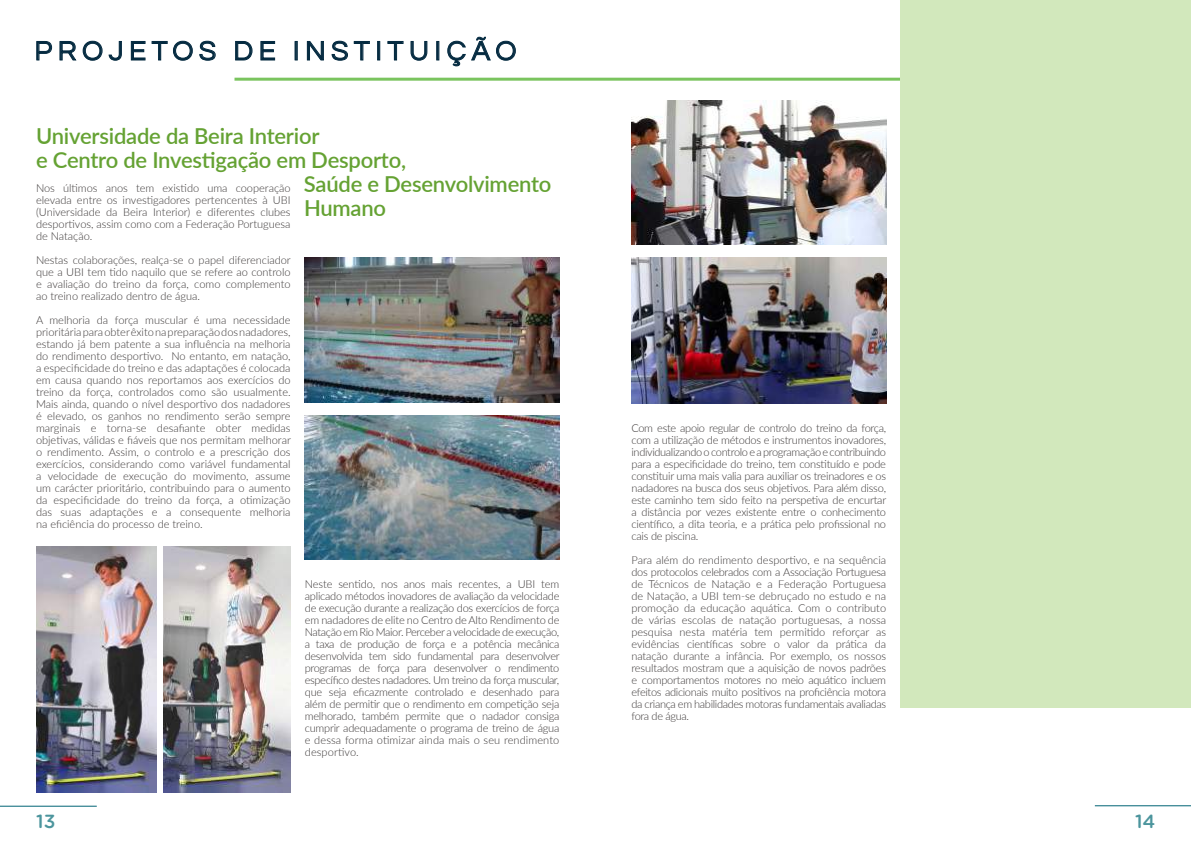
<style>
.page{position:relative;width:1191px;height:842px;background:#fff}
.page>*{position:absolute;margin:0;border:0;box-sizing:border-box;transform-origin:0 0}
.t1{font:28px "Questrial";letter-spacing:.2em;color:#042a40}
.t2{font:600 22px "Lato";letter-spacing:-.01em;color:#65a233}
.t3{font:500 19px "Gotham Rounded";color:#4c959d}
.t4{font:300 11px/12px "Lato";color:#393535;text-align:justify}
</style>
<div class="page">
<hr style="left:0;top:806px;width:97px;height:1px;background:#006475">
<hr style="left:1094px;top:805px;width:97px;height:1px;background:#006475">
<svg style="left:36px;top:41px;width:17px;height:20px"></svg>
<svg style="left:59px;top:40px;width:63px;height:21px"></svg>
<svg style="left:130px;top:40px;width:63px;height:21px"></svg>
<svg style="left:199px;top:40px;width:17px;height:21px"></svg>
<svg style="left:235px;top:41px;width:18px;height:20px"></svg>
<svg style="left:260px;top:41px;width:16px;height:20px"></svg>
<div style="left:295px;top:41px;width:3px;height:19px;border:1px solid #042a40"></div>
<svg style="left:306px;top:41px;width:18px;height:20px"></svg>
<svg style="left:331px;top:40px;width:39px;height:21px"></svg>
<div style="left:377px;top:41px;width:3px;height:19px;border:1px solid #042a40"></div>
<svg style="left:387px;top:41px;width:17px;height:20px"></svg>
<svg style="left:410px;top:41px;width:18px;height:20px"></svg>
<svg style="left:447px;top:36px;width:69px;height:31px"></svg>
<hr style="left:234px;top:78px;width:921px;height:3px;background:#7ac45e">
<img style="left:305px;top:258px;width:254px;height:144px">
<img style="left:305px;top:415px;width:254px;height:144px">
<img style="left:163px;top:546px;width:128px;height:246px">
<img style="left:36px;top:546px;width:120px;height:246px">
<img style="left:631px;top:100px;width:255px;height:145px">
<img style="left:631px;top:258px;width:255px;height:146px">
<div style="left:900px;top:0;width:291px;height:708px;background:#d2e8bc"></div>
<h1 class="t1" style="left:35px;top:37px;width:483px">PROJETOS DE INSTITUIÇÃO</h1>
<h2 class="t2" style="left:36px;top:120px;width:285px">Universidade da Beira Interior</h2>
<h2 class="t2" style="left:36px;top:144px;width:371px">e Centro de Investigação em Desporto,</h2>
<h2 class="t2" style="left:304px;top:168px;width:249px">Saúde e Desenvolvimento</h2>
<h2 class="t2" style="left:304px;top:192px;width:84px">Humano</h2>
<p class="t4" style="left:36px;top:182px;width:256px">Nos últimos anos tem existido uma cooperação elevada entre os investigadores pertencentes à UBI (Universidade da Beira Interior) e diferentes clubes desportivos, assim como com a Federação Portuguesa de Natação.</p>
<p class="t4" style="left:36px;top:254px;width:256px">Nestas colaborações, realça-se o papel diferenciador que a UBI tem tido naquilo que se refere ao controlo e avaliação do treino da força, como complemento ao treino realizado dentro de água.</p>
<p class="t4" style="left:36px;top:314px;width:256px">A melhoria da força muscular é uma necessidade prioritária para obter êxito na preparação dos nadadores, estando já bem patente a sua influência na melhoria do rendimento desportivo. No entanto, em natação, a especificidade do treino e das adaptações é colocada em causa quando nos reportamos aos exercícios do treino da força, controlados como são usualmente.<br>Mais ainda, quando o nível desportivo dos nadadores é elevado, os ganhos no rendimento serão sempre marginais e torna-se desafiante obter medidas objetivas, válidas e fiáveis que nos permitam melhorar o rendimento. Assim, o controlo e a prescrição dos exercícios, considerando como variável fundamental a velocidade de execução do movimento, assume um carácter prioritário, contribuindo para o aumento da especificidade do treino da força, a otimização das suas adaptações e a consequente melhoria na eficiência do processo de treino.</p>
<p class="t4" style="left:305px;top:578px;width:256px">Neste sentido, nos anos mais recentes, a UBI tem aplicado métodos inovadores de avaliação da velocidade de execução durante a realização dos exercícios de força em nadadores de elite no Centro de Alto Rendimento de Natação em Rio Maior. Perceber a velocidade de execução, a taxa de produção de força e a potência mecânica desenvolvida tem sido fundamental para desenvolver programas de força para desenvolver o rendimento específico destes nadadores. Um treino da força muscular, que seja eficazmente controlado e desenhado para além de permitir que o rendimento em competição seja melhorado, também permite que o nadador consiga cumprir adequadamente o programa de treino de água e dessa forma otimizar ainda mais o seu rendimento desportivo.</p>
<p class="t4" style="left:631px;top:422px;width:256px">Com este apoio regular de controlo do treino da força, com a utilização de métodos e instrumentos inovadores, individualizando o controlo e a programação e contribuindo para a especificidade do treino, tem constituído e pode constituir uma mais valia para auxiliar os treinadores e os nadadores na busca dos seus objetivos. Para além disso, este caminho tem sido feito na perspetiva de encurtar a distância por vezes existente entre o conhecimento científico, a dita teoria, e a prática pelo profissional no cais de piscina.</p>
<p class="t4" style="left:631px;top:554px;width:256px">Para além do rendimento desportivo, e na sequência dos protocolos celebrados com a Associação Portuguesa de Técnicos de Natação e a Federação Portuguesa de Natação, a UBI tem-se debruçado no estudo e na promoção da educação aquática. Com o contributo de várias escolas de natação portuguesas, a nossa pesquisa nesta matéria tem permitido reforçar as evidências científicas sobre o valor da prática da natação durante a infância. Por exemplo, os nossos resultados mostram que a aquisição de novos padrões e comportamentos motores no meio aquático incluem efeitos adicionais muito positivos na proficiência motora da criança em habilidades motoras fundamentais avaliadas fora de água.</p>
<h3 class="t3" style="left:36px;top:807px;width:21px">13</h3>
<h3 class="t3" style="left:1135px;top:808px;width:22px">14</h3>
</div>
